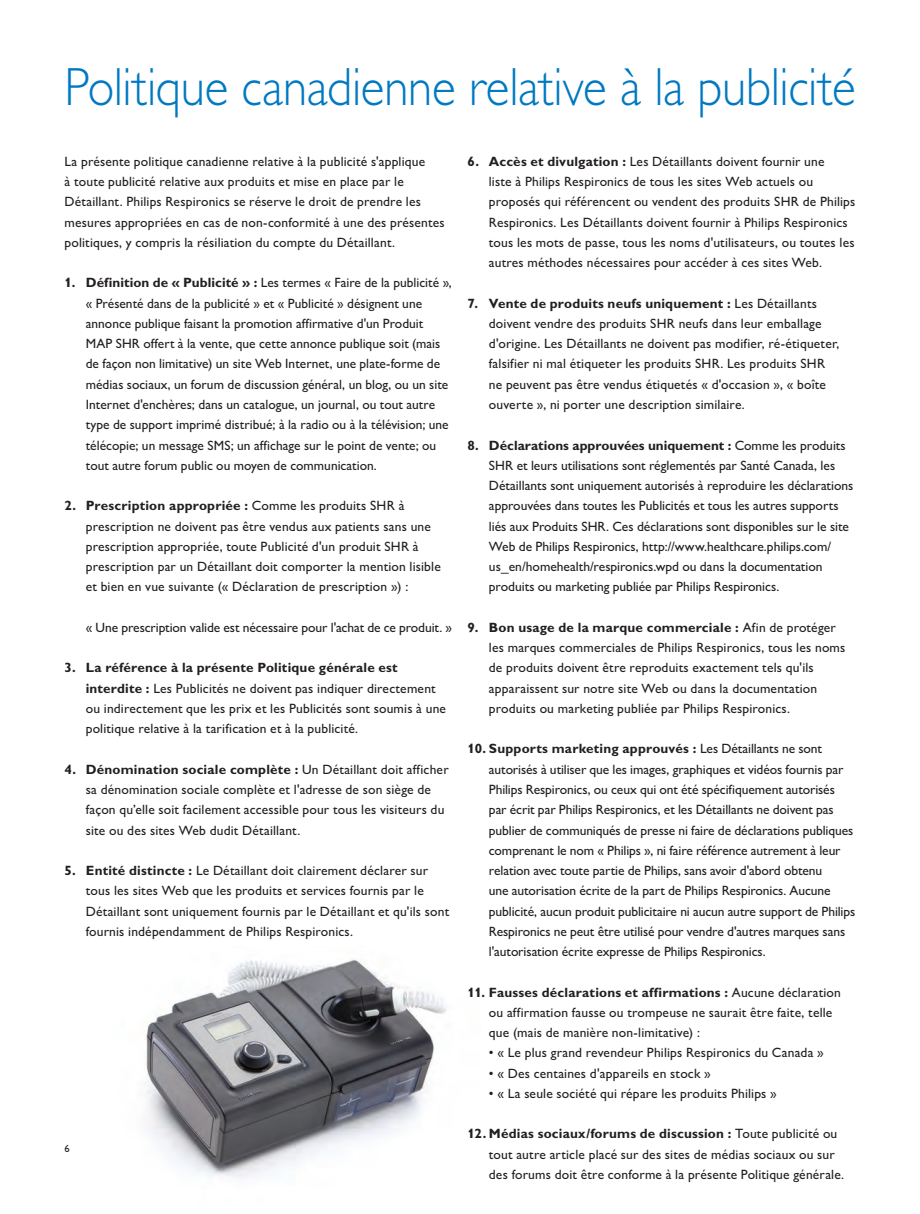
<style>
.page{position:relative;width:920px;height:1214px;background:#fff}
.page>*{position:absolute;margin:0;border:0;box-sizing:border-box;transform-origin:0 0}
.t1{font:54px "Gill Sans Alt One WGL Light";letter-spacing:-.005em;color:#0079c2;scale:.91 1}
.t2{font:13.5px/20.2px "Gill Sans Alt One WGL";letter-spacing:.01em;color:#231f20}
.t3{font:13.5px "Gill Sans Alt One WGL";letter-spacing:-.01em;color:#231f20}
.t4{font:10.5px "Gill Sans Alt One WGL";color:#231f20}
.s1{font-weight:700}
</style>
<div class="page">
<img style="left:143px;top:958px;width:303px;height:219px">
<h1 class="t1" style="left:65px;top:52px;width:871px">Politique canadienne relative à la publicité</h1>
<p class="t2" style="left:65px;top:151px;width:382px">La présente politique canadienne relative à la publicité s'applique<br>à toute publicité relative aux produits et mise en place par le Détaillant. Philips Respironics se réserve le droit de prendre les mesures appropriées en cas de non-conformité à une des présentes politiques, y compris la résiliation du compte du Détaillant.</p>
<p class="t2" style="left:86px;top:272px;width:368px;text-indent:-21px"><span class="s1">1. Définition de « Publicité » :</span> Les termes « Faire de la publicité », « Présenté dans de la publicité » et « Publicité » désignent une annonce publique faisant la promotion affirmative d'un Produit MAP SHR offert à la vente, que cette annonce publique soit (mais de façon non limitative) un site Web Internet, une plate-forme de médias sociaux, un forum de discussion général, un blog, ou un site Internet d'enchères; dans un catalogue, un journal, ou tout autre type de support imprimé distribué; à la radio ou à la télévision; une télécopie; un message SMS; un affichage sur le point de vente; ou tout autre forum public ou moyen de communication.</p>
<p class="t2" style="left:86px;top:495px;width:356px;text-indent:-21px"><span class="s1">2. Prescription appropriée :</span> Comme les produits SHR à prescription ne doivent pas être vendus aux patients sans une prescription appropriée, toute Publicité d'un produit SHR à prescription par un Détaillant doit comporter la mention lisible et bien en vue suivante (« Déclaration de prescription ») :</p>
<p class="t3" style="left:86px;top:618px;width:368px">« Une prescription valide est nécessaire pour l'achat de ce produit. »</p>
<p class="t2" style="left:86px;top:657px;width:362px;text-indent:-21px"><span class="s1">3. La référence à la présente Politique générale est interdite :</span> Les Publicités ne doivent pas indiquer directement ou indirectement que les prix et les Publicités sont soumis à une politique relative à la tarification et à la publicité.</p>
<p class="t2" style="left:86px;top:758px;width:364px;text-indent:-21px"><span class="s1">4. Dénomination sociale complète :</span> Un Détaillant doit afficher sa dénomination sociale complète et l'adresse de son siège de façon qu’elle soit facilement accessible pour tous les visiteurs du site ou des sites Web dudit Détaillant.</p>
<p class="t2" style="left:86px;top:860px;width:365px;text-indent:-21px"><span class="s1">5. Entité distincte :</span> Le Détaillant doit clairement déclarer sur tous les sites Web que les produits et services fournis par le Détaillant sont uniquement fournis par le Détaillant et qu'ils sont fournis indépendamment de Philips Respironics.</p>
<p class="t4" style="left:65px;top:1141px;width:7px">6</p>
<p class="t2" style="left:489px;top:151px;width:368px;text-indent:-21px"><span class="s1">6. Accès et divulgation :</span> Les Détaillants doivent fournir une<br>liste à Philips Respironics de tous les sites Web actuels ou proposés qui référencent ou vendent des produits SHR de Philips Respironics. Les Détaillants doivent fournir à Philips Respironics tous les mots de passe, tous les noms d'utilisateurs, ou toutes les autres méthodes nécessaires pour accéder à ces sites Web.</p>
<p class="t2" style="left:489px;top:293px;width:352px;text-indent:-21px"><span class="s1">7. Vente de produits neufs uniquement :</span> Les Détaillants doivent vendre des produits SHR neufs dans leur emballage d'origine. Les Détaillants ne doivent pas modifier, ré-étiqueter, falsifier ni mal étiqueter les produits SHR. Les produits SHR ne peuvent pas être vendus étiquetés « d'occasion », « boîte ouverte », ni porter une description similaire.</p>
<p class="t2" style="left:489px;top:434px;width:366px;text-indent:-21px"><span class="s1">8. Déclarations approuvées uniquement :</span> Comme les produits SHR et leurs utilisations sont réglementés par Santé Canada, les Détaillants sont uniquement autorisés à reproduire les déclarations approuvées dans toutes les Publicités et tous les autres supports liés aux Produits SHR. Ces déclarations sont disponibles sur le site Web de Philips Respironics, http://www.healthcare.philips.com/ us_en/homehealth/respironics.wpd ou dans la documentation produits ou marketing publiée par Philips Respironics.</p>
<p class="t2" style="left:489px;top:617px;width:358px;text-indent:-21px"><span class="s1">9. Bon usage de la marque commerciale :</span> Afin de protéger les marques commerciales de Philips Respironics, tous les noms de produits doivent être reproduits exactement tels qu'ils apparaissent sur notre site Web ou dans la documentation produits ou marketing publiée par Philips Respironics.</p>
<p class="t2" style="left:489px;top:738px;width:368px;text-indent:-21px"><span class="s1">10. Supports marketing approuvés :</span> Les Détaillants ne sont autorisés à utiliser que les images, graphiques et vidéos fournis par Philips Respironics, ou ceux qui ont été spécifiquement autorisés par écrit par Philips Respironics, et les Détaillants ne doivent pas publier de communiqués de presse ni faire de déclarations publiques comprenant le nom « Philips », ni faire référence autrement à leur relation avec toute partie de Philips, sans avoir d'abord obtenu<br>une autorisation écrite de la part de Philips Respironics. Aucune publicité, aucun produit publicitaire ni aucun autre support de Philips Respironics ne peut être utilisé pour vendre d'autres marques sans l'autorisation écrite expresse de Philips Respironics.</p>
<p class="t2" style="left:489px;top:981px;width:353px;text-indent:-21px"><span class="s1">11. Fausses déclarations et affirmations :</span> Aucune déclaration ou affirmation fausse ou trompeuse ne saurait être faite, telle que (mais de manière non-limitative) :</p>
<p class="t2" style="left:489px;top:1042px;width:336px">• « Le plus grand revendeur Philips Respironics du Canada »</p>
<p class="t2" style="left:489px;top:1062px;width:223px">• « Des centaines d'appareils en stock »</p>
<p class="t2" style="left:489px;top:1082px;width:289px">• « La seule société qui répare les produits Philips »</p>
<p class="t2" style="left:489px;top:1123px;width:357px;text-indent:-21px"><span class="s1">12. Médias sociaux/forums de discussion :</span> Toute publicité ou tout autre article placé sur des sites de médias sociaux ou sur des forums doit être conforme à la présente Politique générale.</p>
</div>
